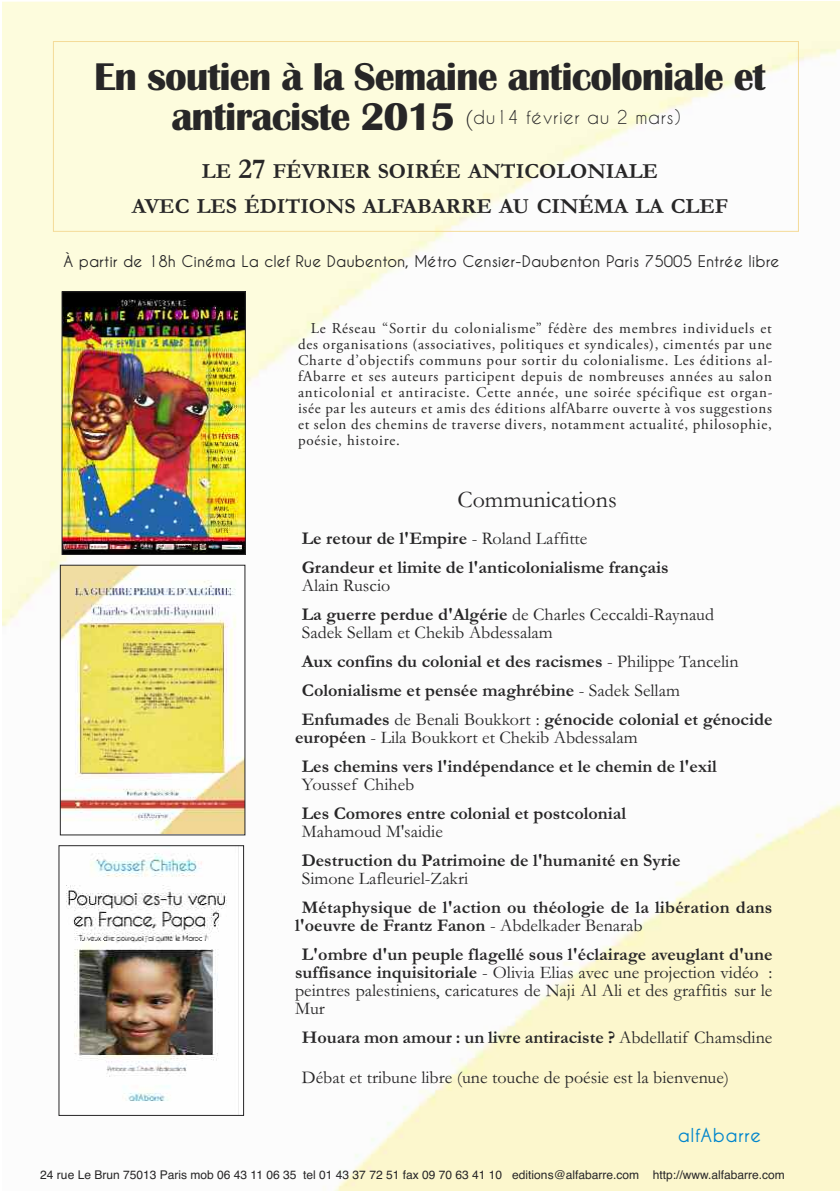
<style>
.page{position:relative;width:840px;height:1191px;background:#fff}
.page>*{position:absolute;margin:0;border:0;box-sizing:border-box;transform-origin:0 0}
.t1{font:700 40px "Britannic";letter-spacing:-.025em;color:#272627}
.t2{font:24px "Garamond";color:#272627}
.t3{font:700 21.8px/35px "Garamond";color:#272627;text-align:center}
.t4{font:700 19px "Caviar Dreams";letter-spacing:.025em;color:#0085cc}
.t5{font:700 18px/29px "Garamond";color:#272627}
.t6{font:18px/18px "Garamond";color:#272627}
.t7{font:18px "Caviar Dreams";letter-spacing:.035em;color:#272627}
.t8{font:700 16px "Caviar Dreams";color:#272627}
.t9{font:15px/16px "Adobe Garamond Pro";letter-spacing:.045em;color:#272627;text-align:justify}
.t10{font:12px "Helvetica";color:#272627}
.s1{font-family:"Britannic";font-weight:700;font-size:40px}
.s2{font-family:"Garamond";font-size:24px}
.s3{font-size:29px}
.s4{font-weight:400}
.s5{font-weight:700}
</style>
<div class="page">
<img style="left:3px;top:1px;width:836px;height:1190px">
<img style="left:62px;top:567px;width:181px;height:266px">
<div style="left:60px;top:565px;width:185px;height:270px;border:1px solid #272627"></div>
<img style="left:61px;top:847px;width:177px;height:266px">
<img style="left:64px;top:294px;width:179px;height:258px">
<div style="left:62px;top:292px;width:183px;height:262px;border:1px solid #272627"></div>
<div style="left:53px;top:41px;width:745px;height:191px;border:1px solid #f4db99"></div>
<h1 class="t1" style="left:94px;top:53px;width:672px">En soutien à la Semaine anticoloniale et</h1>
<p class="t7" style="left:171px;top:107px;width:510px"><span class="s1">antiraciste 2015</span> <span class="s2">(</span>du14 février au 2 mars)</p>
<p class="t3" style="left:132px;top:153px;width:597px">LE <span class="s3">27</span> FÉVRIER SOIRÉE ANTICOLONIALE<br>AVEC LES ÉDITIONS ALFABARRE AU CINÉMA LA CLEF</p>
<p class="t8" style="left:63px;top:252px;width:717px">À partir de 18h Cinéma La clef Rue Daubenton, Métro Censier-Daubenton Paris 75005 Entrée libre</p>
<p class="t9" style="left:298px;top:322px;width:476px;text-indent:13px">Le Réseau “Sortir du colonialisme” fédère des membres individuels et des organisations (associatives, politiques et syndicales), cimentés par une Charte d’objectifs communs pour sortir du colonialisme. Les éditions al&shy;fAbarre et ses auteurs participent depuis de nombreuses années au salon anticolonial et antiraciste. Cette année, une soirée spécifique est organ&shy;isée par les auteurs et amis des éditions alfAbarre ouverte à vos suggestions et selon des chemins de traverse divers, notamment actualité, philosophie, poésie, histoire.</p>
<h2 class="t2" style="left:457px;top:484px;width:161px">Communications</h2>
<p class="t5" style="left:301px;top:523px;width:368px">Le retour de l'Empire <span class="s4">- Roland Laffitte<br></span>Grandeur et limite de l'anticolonialisme français</p>
<p class="t6" style="left:301px;top:570px;width:413px;line-height:29px">Alain Ruscio<br><span class="s5">La guerre perdue d'Algérie</span> de Charles Ceccaldi-Raynaud</p>
<p class="t5" style="left:301px;top:617px;width:472px"><span class="s4">Sadek Sellam et Chekib Abdessalam<br></span>Aux confins du colonial et des racismes <span class="s4">- Philippe Tancelin </span>Colonialisme et pensée maghrébine <span class="s4">- Sadek Sellam<br></span>Enfumades <span class="s4">de Benali Boukkort :</span> génocide colonial et génocide</p>
<p class="t5" style="left:301px;top:722px;width:416px;text-indent:-7px">européen <span class="s4">- Lila Boukkort et Chekib Abdessalam<br></span>Les chemins vers l'indépendance et le chemin de l'exil</p>
<p class="t6" style="left:301px;top:775px;width:114px">Youssef Chiheb</p>
<p class="t5" style="left:301px;top:798px;width:325px">Les Comores entre colonial et postcolonial</p>
<p class="t6" style="left:301px;top:822px;width:142px">Mahamoud M'saidie</p>
<p class="t5" style="left:301px;top:845px;width:380px">Destruction du Patrimoine de l'humanité en Syrie</p>
<p class="t6" style="left:301px;top:869px;width:168px">Simone Lafleuriel-Zakri</p>
<p class="t5" style="left:295px;top:898px;width:478px;line-height:18px;text-indent:7px">Métaphysique de l'action ou théologie de la libération dans l'oeuvre de Frantz Fanon <span class="s4">- Abdelkader Benarab</span></p>
<p class="t6" style="left:295px;top:945px;width:478px;text-align:justify;text-indent:7px"><span class="s5">L'ombre d'un peuple flagellé sous l'éclairage aveuglant d'une suffisance inquisitoriale</span> - Olivia Elias avec une projection vidéo : peintres palestiniens, caricatures de Naji Al Ali et des graffitis sur le Mur</p>
<p class="t5" style="left:301px;top:1022px;width:472px">Houara mon amour : un livre antiraciste ? <span class="s4">Abdellatif Chamsdine</span></p>
<p class="t6" style="left:301px;top:1068px;width:428px">Débat et tribune libre (une touche de poésie est la bienvenue)</p>
<p class="t4" style="left:677px;top:1124px;width:85px">alfAbarre</p>
<p class="t10" style="left:40px;top:1168px;width:745px">24 rue Le Brun 75013 Paris mob 06 43 11 06 35 tel 01 43 37 72 51 fax 09 70 63 41 10 editions@alfabarre.com http://www.alfabarre.com</p>
</div>
